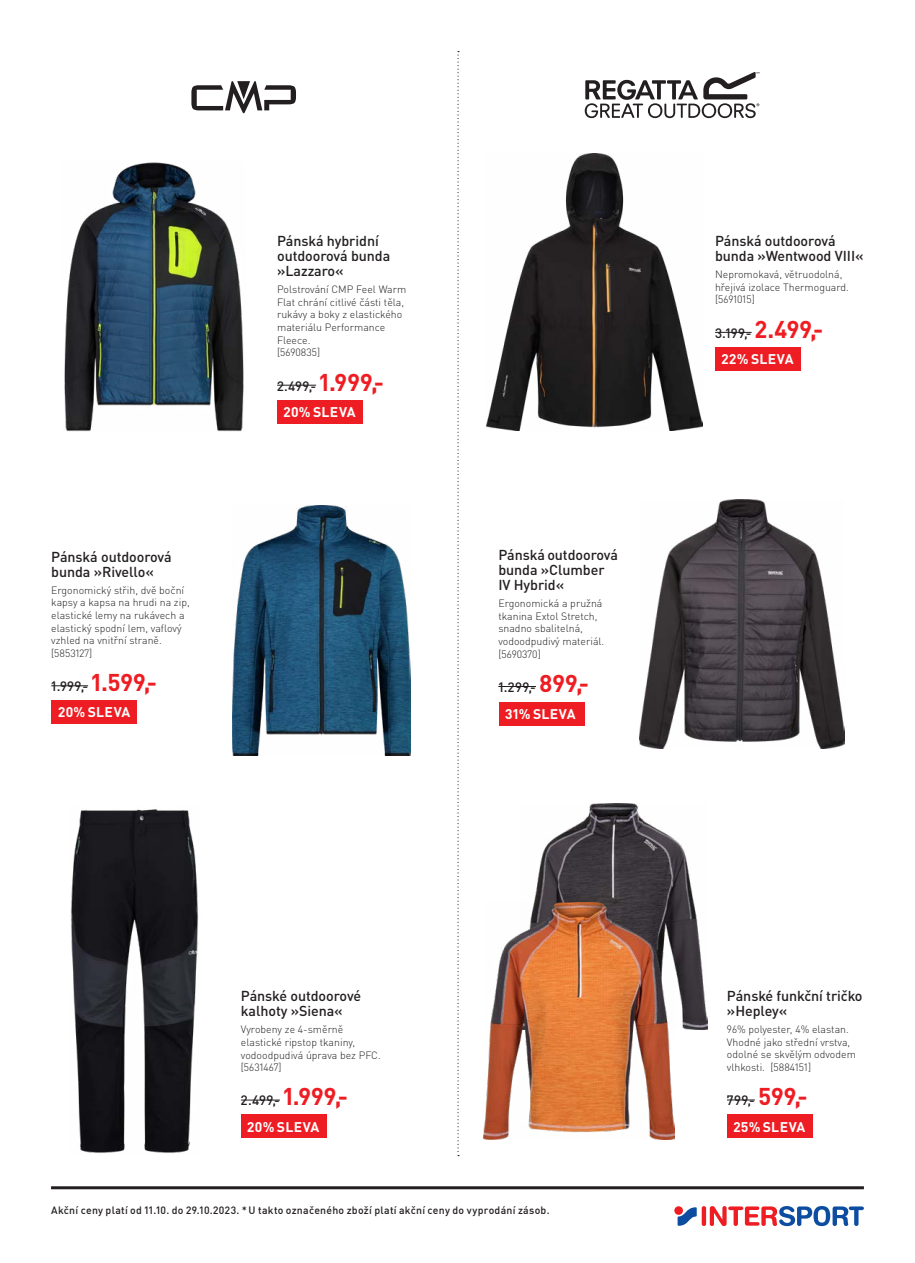
<style>
.page{position:relative;width:915px;height:1263px;background:#fff}
.page>*{position:absolute;margin:0;border:0;box-sizing:border-box;transform-origin:0 0}
.TI_1_Produktbezeichn{font:500 14.25px/15px "DIN Pro";letter-spacing:-.005em;color:#231f20}
.t1{font:700 13.95px "DIN Pro";letter-spacing:.02em;color:#fff}
.Preis_S_faerbig{font:500 13.5px "DIN Pro";letter-spacing:.035em;color:#231f20}
.TI_2_Text{font:300 10.5px/12.6px "DIN Pro";color:#231f20}
.TI_3_Artikelnummer{font:300 10.5px/12.6px "DIN Pro";color:#231f20}
.t2{font:500 10.5px "FFDIN Profor IIC";letter-spacing:.025em;color:#231f20}
.s1{font-weight:700;font-size:24px;color:#ee1d23}
</style>
<div class="page">
<svg style="left:701px;top:1206px;width:4px;height:20px"></svg>
<svg style="left:709px;top:1206px;width:154px;height:20px"></svg>
<div style="left:674px;top:1206px;width:8px;height:9px;background:#ee1d23;border-radius:50%"></div>
<svg style="left:677px;top:1207px;width:19px;height:19px"></svg>
<hr style="left:51px;top:1186px;width:812px;height:3px;background:#231f20">
<img style="left:534px;top:804px;width:173px;height:225px">
<img style="left:232px;top:506px;width:179px;height:250px">
<div style="left:52px;top:700px;width:85px;height:23px;background:#ee1d23"></div>
<hr style="left:51px;top:685px;width:37px;height:1px;background:#231f20">
<img style="left:639px;top:499px;width:205px;height:250px">
<div style="left:498px;top:702px;width:86px;height:23px;background:#ee1d23"></div>
<hr style="left:498px;top:686px;width:38px;height:1px;background:#231f20">
<img style="left:486px;top:153px;width:216px;height:277px">
<div style="left:715px;top:347px;width:85px;height:23px;background:#ee1d23"></div>
<hr style="left:714px;top:332px;width:37px;height:1px;background:#231f20">
<img style="left:483px;top:903px;width:191px;height:236px">
<div style="left:726px;top:1114px;width:86px;height:24px;background:#ee1d23"></div>
<svg style="left:727px;top:1099px;width:27px;height:1px"></svg>
<img style="left:64px;top:162px;width:180px;height:270px">
<div style="left:277px;top:400px;width:85px;height:23px;background:#ee1d23"></div>
<hr style="left:277px;top:385px;width:39px;height:1px;background:#231f20">
<img style="left:71px;top:809px;width:128px;height:344px">
<div style="left:241px;top:1114px;width:85px;height:24px;background:#ee1d23"></div>
<hr style="left:241px;top:1100px;width:39px;height:1px;background:#231f20">
<svg style="left:191px;top:81px;width:105px;height:32px"></svg>
<svg style="left:584px;top:72px;width:175px;height:46px"></svg>
<svg style="left:457px;top:51px;width:2px;height:1105px"></svg>
<p class="TI_1_Produktbezeichn" style="left:51px;top:548px;width:122px">Pánská outdoorová bunda »Rivello«</p>
<p class="TI_2_Text" style="left:51px;top:583px;width:140px">Ergonomický střih, dvě boční kapsy a kapsa na hrudi na zip, elastické lemy na rukávech a elastický spodní lem, vaflový vzhled na vnitřní straně.</p>
<p class="TI_3_Artikelnummer" style="left:51px;top:646px;width:43px">[5853127]</p>
<p class="Preis_S_faerbig" style="left:51px;top:675px;width:107px">1.999,- <span class="s1">1.599,-</span></p>
<p class="t1" style="left:58px;top:700px;width:74px">20% SLEVA</p>
<p class="TI_1_Produktbezeichn" style="left:277px;top:232px;width:115px">Pánská hybridní outdoorová bunda »Lazzaro«</p>
<p class="TI_2_Text" style="left:277px;top:282px;width:131px">Polstrování CMP Feel Warm<br>Flat chrání citlivé části těla, rukávy a boky z elastického materiálu Performance<br>Fleece.</p>
<p class="TI_3_Artikelnummer" style="left:277px;top:345px;width:45px">[5690835]</p>
<p class="Preis_S_faerbig" style="left:277px;top:375px;width:108px">2.499,- <span class="s1">1.999,-</span></p>
<p class="t1" style="left:283px;top:400px;width:74px">20% SLEVA</p>
<p class="TI_1_Produktbezeichn" style="left:498px;top:546px;width:121px">Pánská outdoorová bunda »Clumber<br>IV Hybrid«</p>
<p class="TI_2_Text" style="left:498px;top:596px;width:107px">Ergonomická a pružná tkanina Extol Stretch, snadno sbalitelná, vodoodpudivý materiál.</p>
<p class="TI_3_Artikelnummer" style="left:498px;top:646px;width:44px">[5690370]</p>
<p class="Preis_S_faerbig" style="left:498px;top:676px;width:92px">1.299,- <span class="s1">899,-</span></p>
<p class="t1" style="left:505px;top:702px;width:72px">31% SLEVA</p>
<p class="TI_1_Produktbezeichn" style="left:714px;top:232px;width:150px">Pánská outdoorová bunda »Wentwood VIII«</p>
<p class="TI_2_Text" style="left:714px;top:267px;width:135px">Nepromokavá, větruodolná, hřejivá izolace Thermoguard.</p>
<p class="TI_3_Artikelnummer" style="left:714px;top:292px;width:41px">[5691015]</p>
<p class="Preis_S_faerbig" style="left:714px;top:322px;width:110px">3.199,- <span class="s1">2.499,-</span></p>
<p class="t1" style="left:721px;top:347px;width:74px">22% SLEVA</p>
<p class="TI_1_Produktbezeichn" style="left:241px;top:987px;width:122px">Pánské outdoorové kalhoty »Siena«</p>
<p class="TI_2_Text" style="left:241px;top:1022px;width:141px">Vyrobeny ze 4-směrně elastické ripstop tkaniny, vodoodpudivá úprava bez PFC.</p>
<p class="TI_3_Artikelnummer" style="left:241px;top:1060px;width:42px">[5631467]</p>
<p class="Preis_S_faerbig" style="left:241px;top:1090px;width:108px">2.499,- <span class="s1">1.999,-</span></p>
<p class="t1" style="left:247px;top:1115px;width:74px">20% SLEVA</p>
<p class="t2" style="left:51px;top:1202px;width:500px">Akční ceny platí od 11.10. do 29.10.2023. *U takto označeného zboží platí akční ceny do vyprodání zásob.</p>
<p class="TI_1_Produktbezeichn" style="left:726px;top:987px;width:137px">Pánské funkční tričko »Hepley«</p>
<p class="TI_3_Artikelnummer" style="left:726px;top:1022px;width:130px">96% polyester, 4% elastan.<br>Vhodné jako střední vrstva, odolné se skvělým odvodem vlhkosti. [5884151]</p>
<p class="Preis_S_faerbig" style="left:726px;top:1089px;width:82px">799,- <span class="s1">599,-</span></p>
<p class="t1" style="left:733px;top:1115px;width:74px">25% SLEVA</p>
</div>
